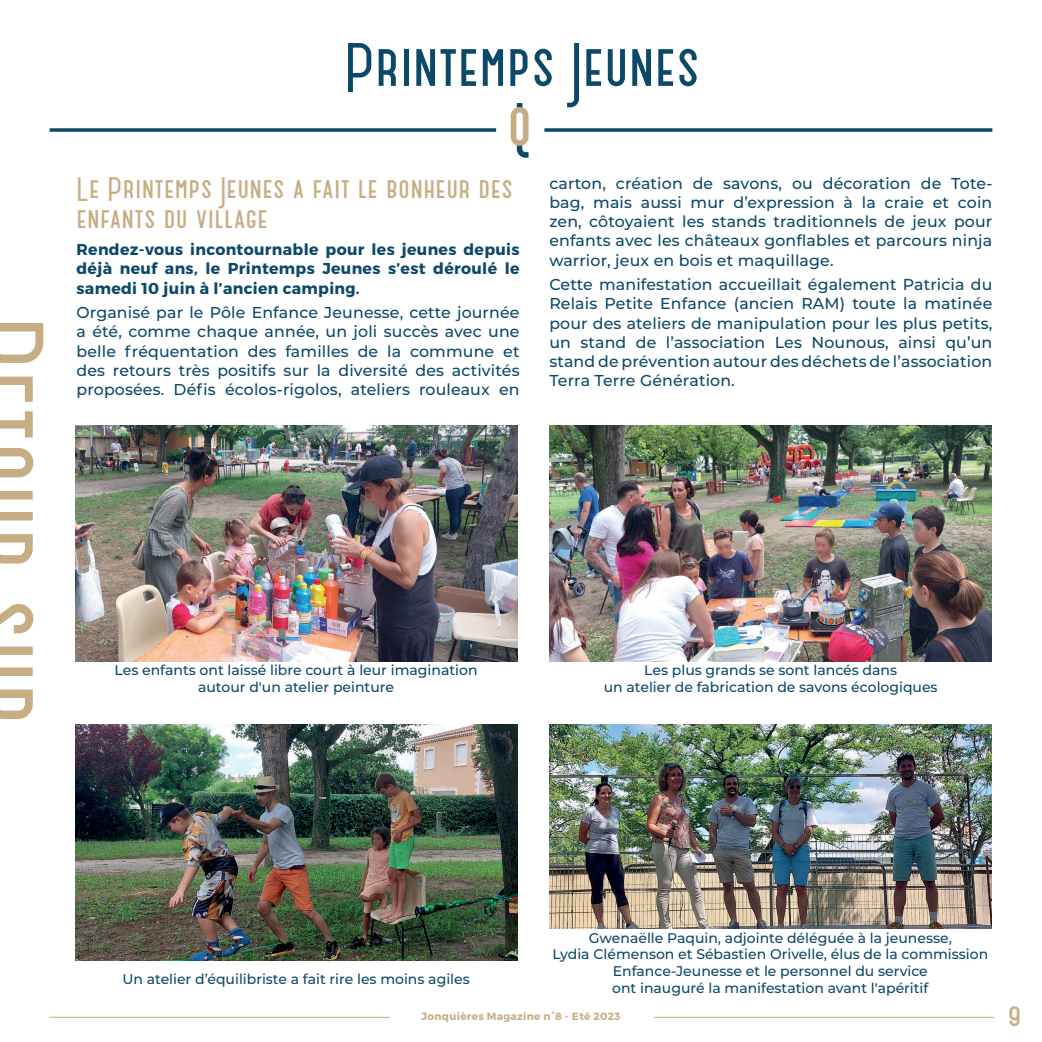
<style>
.page{position:relative;width:1042px;height:1042px;background:#fff}
.page>*{position:absolute;margin:0;border:0;box-sizing:border-box;transform-origin:0 0}
.t1{font:600 61.25px "Catorze 27 Style 1";color:#0c4868}
.t2{font:600 29.75px/29.8px "Catorze 27 Style 1";letter-spacing:.01em;color:#c6ad83}
.t3{font:900 24.5px "Catorze 27 Style 1";color:#c6ad83}
.t4{font:500 15.75px/19.2px "Montserrat";letter-spacing:.01em;color:#0c4868;text-align:justify}
.t5{font:700 15.75px/19.2px "Montserrat";letter-spacing:.02em;color:#0c4868;text-align:justify}
.t6{font:500 14px/16.8px "Montserrat";color:#0c4868;text-align:center}
.t7{font:700 10.5px "Montserrat";letter-spacing:.03em;color:#c6ad83}
</style>
<div class="page">
<svg style="left:544px;top:128px;width:448px;height:4px;background:#295e7a"></svg>
<svg style="left:50px;top:128px;width:446px;height:4px;background:#295e7a"></svg>
<hr style="left:50px;top:1017px;width:340px;height:1px;background:#c6ad83">
<hr style="left:654px;top:1017px;width:340px;height:1px;background:#c6ad83">
<svg style="left:0;top:323px;width:43px;height:396px"></svg>
<svg style="left:510px;top:103px;width:19px;height:55px"></svg>
<img style="left:76px;top:425px;width:442px;height:237px">
<img style="left:76px;top:725px;width:442px;height:236px">
<img style="left:549px;top:425px;width:442px;height:237px">
<img style="left:549px;top:725px;width:442px;height:204px">
<h1 class="t1" style="left:344px;top:29px;width:357px">Printemps Jeunes</h1>
<h2 class="t2" style="left:77px;top:174px;width:438px">Le Printemps Jeunes a fait le bonheur des enfants du village</h2>
<p class="t5" style="left:77px;top:240px;width:444px">Rendez-vous incontournable pour les jeunes depuis déjà neuf ans, le Printemps Jeunes s’est déroulé le samedi 10 juin à l’ancien camping.</p>
<p class="t4" style="left:77px;top:302px;width:444px">Organisé par le Pôle Enfance Jeunesse, cette journée a été, comme chaque année, un joli succès avec une belle fréquentation des familles de la commune et des retours très positifs sur la diversité des activités proposées. Défis écolos-rigolos, ateliers rouleaux en</p>
<p class="t4" style="left:549px;top:173px;width:444px">carton, création de savons, ou décoration de Tote&shy;bag, mais aussi mur d’expression à la craie et coin zen, côtoyaient les stands traditionnels de jeux pour enfants avec les châteaux gonflables et parcours ninja warrior, jeux en bois et maquillage.</p>
<p class="t4" style="left:549px;top:274px;width:444px">Cette manifestation accueillait également Patricia du Relais Petite Enfance (ancien RAM) toute la matinée pour des ateliers de manipulation pour les plus petits, un stand de l’association Les Nounous, ainsi qu’un stand de prévention autour des déchets de l’association Terra Terre Génération.</p>
<p class="t6" style="left:115px;top:661px;width:364px">Les enfants ont laissé libre court à leur imagination autour d'un atelier peinture</p>
<p class="t6" style="left:604px;top:661px;width:335px">Les plus grands se sont lancés dans<br>un atelier de fabrication de savons écologiques</p>
<p class="t6" style="left:122px;top:970px;width:349px">Un atelier d’équilibriste a fait rire les moins agiles</p>
<p class="t6" style="left:552px;top:929px;width:437px">Gwenaëlle Paquin, adjointe déléguée à la jeunesse,<br>Lydia Clémenson et Sébastien Orivelle, élus de la commission Enfance-Jeunesse et le personnel du service<br>ont inauguré la manifestation avant l'apéritif</p>
<p class="t7" style="left:422px;top:1009px;width:200px">Jonquières Magazine n°8 - Eté 2023</p>
<h3 class="t3" style="left:1008px;top:1000px;width:14px">9</h3>
</div>
